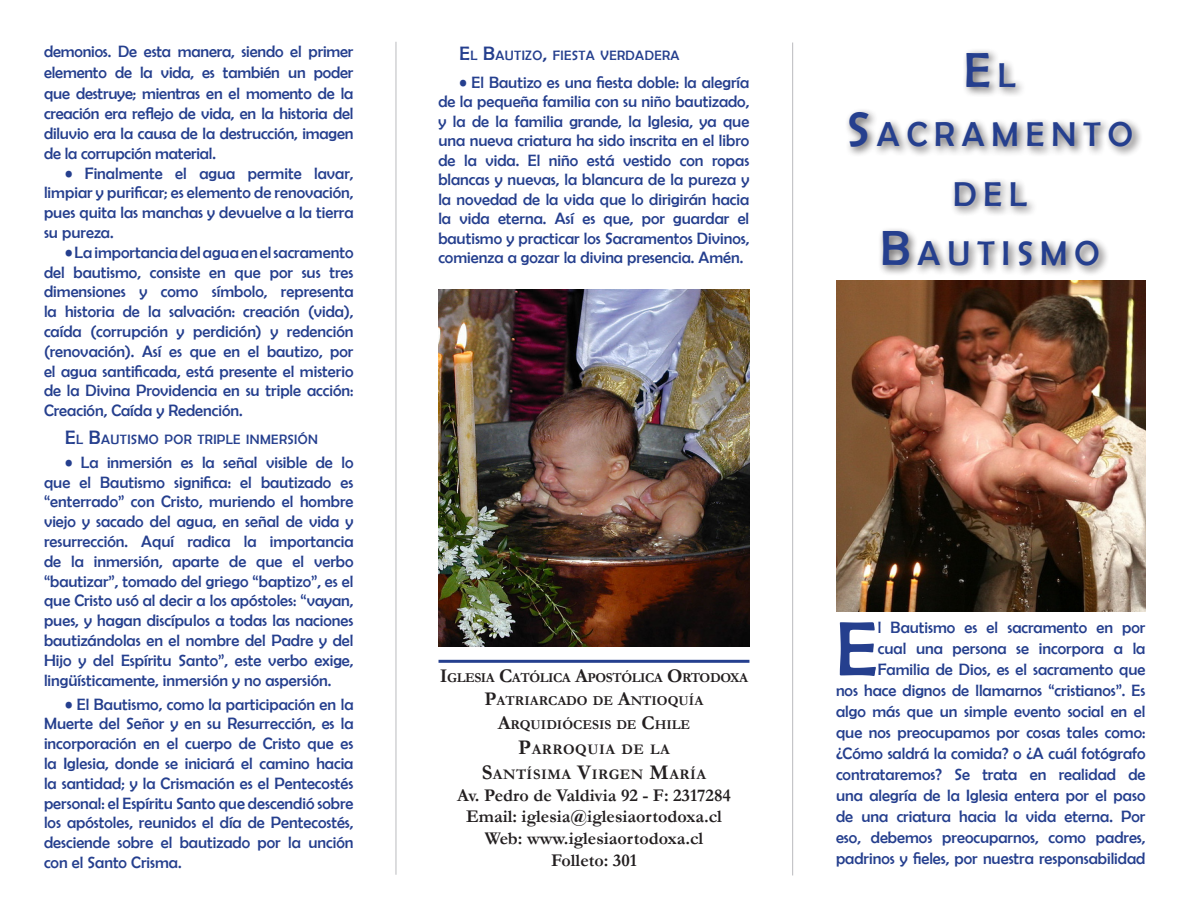
<style>
.page{position:relative;width:1188px;height:918px;background:#fff}
.page>*{position:absolute;margin:0;border:0;box-sizing:border-box;transform-origin:0 0}
.t1{font:77.7px "Berlin Sans FB";color:#253f8e}
.t2{font:49.5px "Berlin Sans FB";color:#253f8e}
.t3{font:34.65px/59.4px "Berlin Sans FB";letter-spacing:.2em;color:#253f8e;text-align:center}
.t4{font:700 18px "Garamond";color:#231f20}
.t5{font:16.5px/19.8px "Berlin Sans FB";color:#253f8e;text-align:justify}
.t6{font:700 14.7px "Garamond";letter-spacing:.035em;color:#231f20}
.Paragraph_Style_1{font:13.65px "Berlin Sans FB";letter-spacing:.03em;color:#253f8e}
.t7{font:700 13.65px "Garamond";letter-spacing:-.01em;color:#231f20}
.t8{font:700 13.65px "Garamond";letter-spacing:-.03em;color:#231f20}
.s1{font-size:19.5px}
.s2{font-size:21px}
.s3{font-size:34.65px}
.s4{font-size:49.5px}
</style>
<div class="page">
<hr style="left:396px;top:42px;width:1px;height:833px;background:#babbbe">
<hr style="left:792px;top:43px;width:1px;height:832px;background:#babbbe">
<div style="left:844px;top:48px;width:298px;height:229px;background:#231f20;opacity:.75"></div>
<img style="left:836px;top:281px;width:309px;height:330px">
<img style="left:438px;top:289px;width:311px;height:358px">
<hr style="left:439px;top:660px;width:310px;height:3px;background:#253f8e">
<p class="t5" style="left:44px;top:41px;width:311px;line-height:20.2px">demonios. De esta manera, siendo el primer elemento de la vida, es también un poder que destruye; mientras en el momento de la creación era reflejo de vida, en la historia del diluvio era la causa de la destrucción, imagen de la corrupción material.</p>
<p class="t5" style="left:44px;top:163px;width:311px;text-indent:21px">• Finalmente el agua permite lavar, limpiar y purificar; es elemento de renovación, pues quita las manchas y devuelve a la tierra su pureza.</p>
<p class="t5" style="left:44px;top:242px;width:311px;text-indent:21px">• La importancia del agua en el sacramento del bautismo, consiste en que por sus tres dimensiones y como símbolo, representa la historia de la salvación: creación (vida), caída (corrupción y perdición) y redención (renovación). Así es que en el bautizo, por el agua santificada, está presente el misterio de la Divina Providencia en su triple acción:<br>Creación, Caída y Redención.</p>
<p class="Paragraph_Style_1" style="left:65px;top:432px;width:254px"><span class="s1">E</span>L <span class="s1">B</span>AUTISMO POR TRIPLE INMERSIÓN</p>
<p class="t5" style="left:44px;top:452px;width:311px;text-indent:21px">• La inmersión es la señal visible de lo que el Bautismo significa: el bautizado es “enterrado” con Cristo, muriendo el hombre viejo y sacado del agua, en señal de vida y resurrección. Aquí radica la importancia de la inmersión, aparte de que el verbo “bautizar”, tomado del griego “baptizo”, es el que Cristo usó al decir a los apóstoles: “vayan, pues, y hagan discípulos a todas las naciones bautizándolas en el nombre del Padre y del Hijo y del Espíritu Santo”, este verbo exige, lingüísticamente, inmersión y no aspersión.</p>
<p class="t5" style="left:44px;top:694px;width:311px;text-indent:21px">• El Bautismo, como la participación en la Muerte del Señor y en su Resurrección, es la incorporación en el cuerpo de Cristo que es la Iglesia, donde se iniciará el camino hacia la santidad; y la Crismación es el Pentecostés personal: el Espíritu Santo que descendió sobre los apóstoles, reunidos el día de Pentecostés, desciende sobre el bautizado por la unción con el Santo Crisma.</p>
<p class="Paragraph_Style_1" style="left:460px;top:48px;width:222px"><span class="s1">E</span>L <span class="s1">B</span>AUTIZO<span class="s1">,</span> FIESTA VERDADERA</p>
<p class="t5" style="left:438px;top:73px;width:312px;text-indent:21px">• El Bautizo es una fiesta doble: la alegría de la pequeña familia con su niño bautizado, y la de la familia grande, la Iglesia, ya que una nueva criatura ha sido inscrita en el libro de la vida. El niño está vestido con ropas blancas y nuevas, la blancura de la pureza y la novedad de la vida que lo dirigirán hacia la vida eterna. Así es que, por guardar el bautismo y practicar los Sacramentos Divinos, comienza a gozar la divina presencia. Amén.</p>
<p class="t8" style="left:440px;top:668px;width:310px"><span class="s1">I</span>GLESIA <span class="s1">C</span>ATÓLICA <span class="s1">A</span>POSTÓLICA <span class="s1">O</span>RTODOXA</p>
<p class="t7" style="left:485px;top:692px;width:220px"><span class="s1">P</span>ATRIARCADO DE <span class="s1">A</span>NTIOQUÍA</p>
<p class="t7" style="left:498px;top:715px;width:194px"><span class="s1">A</span>RQUIDIÓCESIS DE <span class="s1">C</span>HILE</p>
<p class="t6" style="left:518px;top:739px;width:153px"><span class="s2">P</span>ARROQUIA DE LA</p>
<p class="t6" style="left:482px;top:765px;width:226px"><span class="s2">S</span>ANTÍSIMA <span class="s2">V</span>IRGEN <span class="s2">M</span>ARÍA</p>
<p class="t4" style="left:457px;top:783px;width:275px">Av. Pedro de Valdivia 92 - F: 2317284</p>
<p class="t4" style="left:466px;top:804px;width:257px">Email: iglesia@iglesiaortodoxa.cl</p>
<p class="t4" style="left:485px;top:826px;width:220px">Web: www.iglesiaortodoxa.cl</p>
<p class="t4" style="left:551px;top:848px;width:87px">Folleto: 301</p>
<p class="t2" style="left:964px;top:43px;width:53px">E<span class="s3">L</span></p>
<p class="t3" style="left:847px;top:105px;width:288px"><span class="s4">S</span> ACRAMENTO<br>DEL<br><span class="s4">B</span>AUTISMO</p>
<p class="t5" style="left:836px;top:617px;width:311px;line-height:21px;text-align:right">l Bautismo es el sacramento en por<br>cual una persona se incorpora a la Familia de Dios, es el sacramento que<br>nos hace dignos de llamarnos “cristianos”. Es algo más que un simple evento social en el que nos preocupamos por cosas tales como: ¿Cómo saldrá la comida? o ¿A cuál fotógrafo contrataremos? Se trata en realidad de una alegría de la Iglesia entera por el paso de una criatura hacia la vida eterna. Por eso, debemos preocuparnos, como padres, padrinos y fieles, por nuestra responsabilidad</p>
<p class="t1" style="left:836px;top:606px;width:43px">E</p>
</div>
